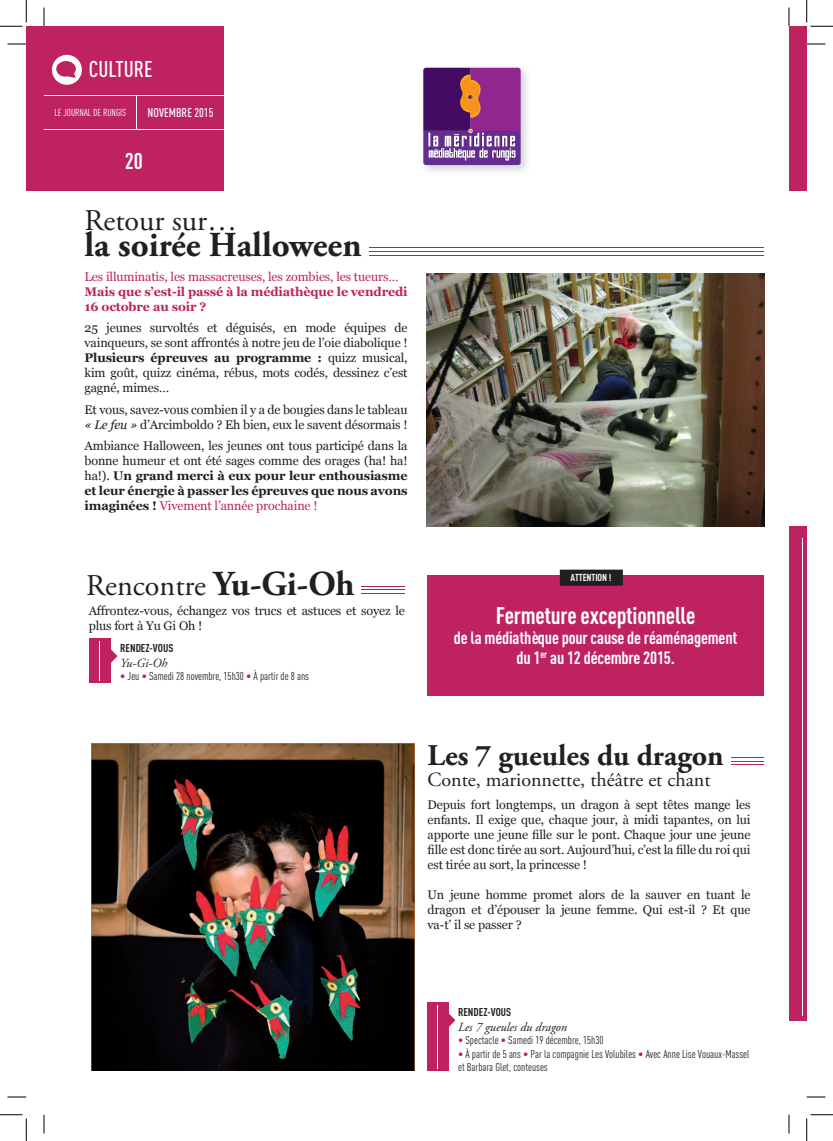
<style>
.page{position:relative;width:833px;height:1141px;background:#fff}
.page>*{position:absolute;margin:0;border:0;box-sizing:border-box;transform-origin:0 0}
.t1{font:700 35px "Adobe Garamond Pro";color:#231f20}
.t2{font:30px "Adobe Garamond Pro";color:#231f20}
.t3{font:700 30px "Adobe Garamond Pro";color:#231f20}
.t4{font:700 23.75px "DIN Cond";letter-spacing:-.01em;color:#fff}
.t5{font:500 22.5px "DIN Cond";color:#fff}
.t6{font:700 22.5px "DIN Cond";color:#fff}
.t7{font:20px "Adobe Garamond Pro";color:#231f20}
.t8{font:700 17.5px/20px "DIN Cond";letter-spacing:-.01em;color:#fff;text-align:center}
.t9{font:12.5px/15px "Georgia";letter-spacing:-.01em;color:#231f20;text-align:justify}
.t10{font:700 12.5px/15px "Georgia";letter-spacing:-.01em;color:#bf2261}
.t11{font:12.5px "Georgia";letter-spacing:-.01em;color:#bf2261}
.t12{font:italic 12.5px "Adobe Garamond Pro";color:#231f20}
.t13{font:500 12.5px "DIN Cond";color:#fff}
.t14{font:11.25px/13.5px "DIN Cond";color:#231f20}
.t15{font:700 11.25px "DIN Cond";color:#231f20}
.t16{font:10px "DIN Cond";color:#fff}
.t17{font:700 10px "DIN Cond";letter-spacing:-.01em;color:#fff}
.s1{font-weight:700}
.s2{font-style:italic}
.s3{color:#bf2261}
.s4{font-weight:700;font-size:35px}
</style>
<div class="page">
<div style="left:426px;top:575px;width:337px;height:121px;background:#bf2261"></div>
<div style="left:788px;top:26px;width:18px;height:165px;background:#bf2261"></div>
<div style="left:26px;top:26px;width:197px;height:165px;background:#bf2261"></div>
<hr style="left:44px;top:95px;width:179px;height:1px;background:#fff">
<hr style="left:44px;top:129px;width:179px;height:1px;background:#fff">
<hr style="left:136px;top:95px;width:1px;height:35px;background:#fff">
<div style="left:52px;top:55px;width:30px;height:30px;background:#fff;border-radius:50%"></div>
<svg style="left:56px;top:61px;width:20px;height:17px"></svg>
<hr style="left:369px;top:255px;width:394px;height:1px;background:#b51f63">
<hr style="left:369px;top:251px;width:394px;height:1px;background:#b51f63">
<hr style="left:369px;top:247px;width:394px;height:1px;background:#b51f63">
<hr style="left:730px;top:764px;width:33px;height:1px;background:#b51f63">
<hr style="left:730px;top:760px;width:33px;height:1px;background:#b51f63">
<hr style="left:730px;top:756px;width:33px;height:1px;background:#b51f63">
<hr style="left:361px;top:593px;width:43px;height:1px;background:#b51f63">
<hr style="left:361px;top:589px;width:43px;height:1px;background:#b51f63">
<hr style="left:361px;top:585px;width:43px;height:1px;background:#b51f63">
<img style="left:424px;top:67px;width:103px;height:104px">
<svg style="left:423px;top:68px;width:97px;height:97px;background:#803e84"></svg>
<div style="left:427px;top:1002px;width:21px;height:68px;background:#bf2261"></div>
<svg style="left:448px;top:1012px;width:7px;height:16px"></svg>
<hr style="left:437px;top:1005px;width:1px;height:63px;background:#fff">
<div style="left:788px;top:526px;width:18px;height:494px;background:#bf2261"></div>
<hr style="left:801px;top:538px;width:1px;height:477px;background:#fff">
<div style="left:90px;top:638px;width:21px;height:45px;background:#bf2261"></div>
<svg style="left:111px;top:649px;width:6px;height:14px"></svg>
<hr style="left:99px;top:641px;width:1px;height:39px;background:#fff">
<img style="left:426px;top:273px;width:337px;height:253px">
<img style="left:91px;top:743px;width:323px;height:327px">
<div style="left:559px;top:569px;width:63px;height:16px;background:#231f20"></div>
<svg style="left:8px;top:43px;width:18px;height:2px"></svg>
<svg style="left:806px;top:43px;width:19px;height:2px"></svg>
<svg style="left:8px;top:1096px;width:18px;height:1px"></svg>
<svg style="left:806px;top:1096px;width:19px;height:1px"></svg>
<svg style="left:43px;top:8px;width:2px;height:18px"></svg>
<svg style="left:43px;top:1114px;width:2px;height:19px"></svg>
<svg style="left:788px;top:8px;width:1px;height:18px"></svg>
<svg style="left:788px;top:1114px;width:1px;height:19px"></svg>
<svg style="left:0;top:0;width:27px;height:27px"></svg>
<svg style="left:0;top:1114px;width:27px;height:26px"></svg>
<svg style="left:806px;top:0;width:26px;height:27px"></svg>
<svg style="left:806px;top:1114px;width:26px;height:26px"></svg>
<h3 class="t5" style="left:89px;top:56px;width:65px">CULTURE</h3>
<p class="t16" style="left:54px;top:107px;width:73px">LE JOURNAL DE RUNGIS</p>
<p class="t13" style="left:147px;top:105px;width:67px">NOVEMBRE 2015</p>
<h3 class="t6" style="left:125px;top:147px;width:20px">20</h3>
<h2 class="t2" style="left:84px;top:202px;width:154px">Retour sur…</h2>
<h1 class="t1" style="left:84px;top:225px;width:278px">la soirée Halloween</h1>
<p class="t11" style="left:84px;top:267px;width:315px">Les illuminatis, les massacreuses, les zombies, les tueurs…</p>
<p class="t10" style="left:84px;top:283px;width:324px">Mais que s’est-il passé à la médiathèque le vendredi<br>16 octobre au soir ?</p>
<p class="t9" style="left:84px;top:320px;width:324px">25 jeunes survoltés et déguisés, en mode équipes de vainqueurs, se sont affrontés à notre jeu de l’oie diabolique !<br><span class="s1">Plusieurs épreuves au programme :</span> quizz musical, kim goût, quizz cinéma, rébus, mots codés, dessinez c’est gagné, mimes…</p>
<p class="t9" style="left:84px;top:401px;width:324px">Et vous, savez-vous combien il y a de bougies dans le tableau <span class="s2">« Le feu »</span> d’Arcimboldo ? Eh bien, eux le savent désormais !</p>
<p class="t9" style="left:84px;top:437px;width:324px">Ambiance Halloween, les jeunes ont tous participé dans la bonne humeur et ont été sages comme des orages (ha! ha! ha!). <span class="s1">Un grand merci à eux pour leur enthousiasme et leur énergie à passer les épreuves que nous avons imaginées !</span> <span class="s3">Vivement l’année prochaine !</span></p>
<h2 class="t2" style="left:86px;top:567px;width:270px">Rencontre <span class="s4">Yu-Gi-Oh</span></h2>
<p class="t9" style="left:89px;top:603px;width:317px">Affrontez-vous, échangez vos trucs et astuces et soyez le plus fort à Yu Gi Oh !</p>
<p class="t15" style="left:120px;top:640px;width:55px">RENDEZ-VOUS</p>
<p class="t12" style="left:120px;top:655px;width:49px">Yu-Gi-Oh</p>
<p class="t14" style="left:120px;top:669px;width:190px"><span class="s3">•</span> Jeu <span class="s3">•</span> Samedi 28 novembre, 15h30 <span class="s3">•</span> À partir de 8 ans</p>
<p class="t17" style="left:570px;top:571px;width:42px">ATTENTION !</p>
<h3 class="t4" style="left:495px;top:601px;width:201px">Fermeture exceptionnelle</h3>
<h3 class="t8" style="left:453px;top:627px;width:284px">de la médiathèque pour cause de réaménagement du 1<sup>er</sup> au 12 décembre 2015.</h3>
<h2 class="t3" style="left:427px;top:738px;width:297px">Les 7 gueules du dragon</h2>
<h3 class="t7" style="left:427px;top:767px;width:284px">Conte, marionnette, théâtre et chant</h3>
<p class="t9" style="left:427px;top:796px;width:324px">Depuis fort longtemps, un dragon à sept têtes mange les enfants. Il exige que, chaque jour, à midi tapantes, on lui apporte une jeune fille sur le pont. Chaque jour une jeune fille est donc tirée au sort. Aujourd’hui, c’est la fille du roi qui est tirée au sort, la princesse !</p>
<p class="t9" style="left:427px;top:886px;width:324px">Un jeune homme promet alors de la sauver en tuant le dragon et d’épouser la jeune femme. Qui est-il ? Et que va-t’ il se passer ?</p>
<p class="t15" style="left:458px;top:1004px;width:55px">RENDEZ-VOUS</p>
<p class="t12" style="left:458px;top:1019px;width:110px">Les 7 gueules du dragon</p>
<p class="t14" style="left:458px;top:1033px;width:147px"><span class="s3">•</span> Spectacle <span class="s3">•</span> Samedi 19 décembre, 15h30</p>
<p class="t14" style="left:458px;top:1046px;width:293px"><span class="s3">•</span> À partir de 5 ans <span class="s3">•</span> Par la compagnie Les Volubiles <span class="s3">•</span> Avec Anne Lise Vouaux-Massel et Barbara Glet, conteuses</p>
</div>
